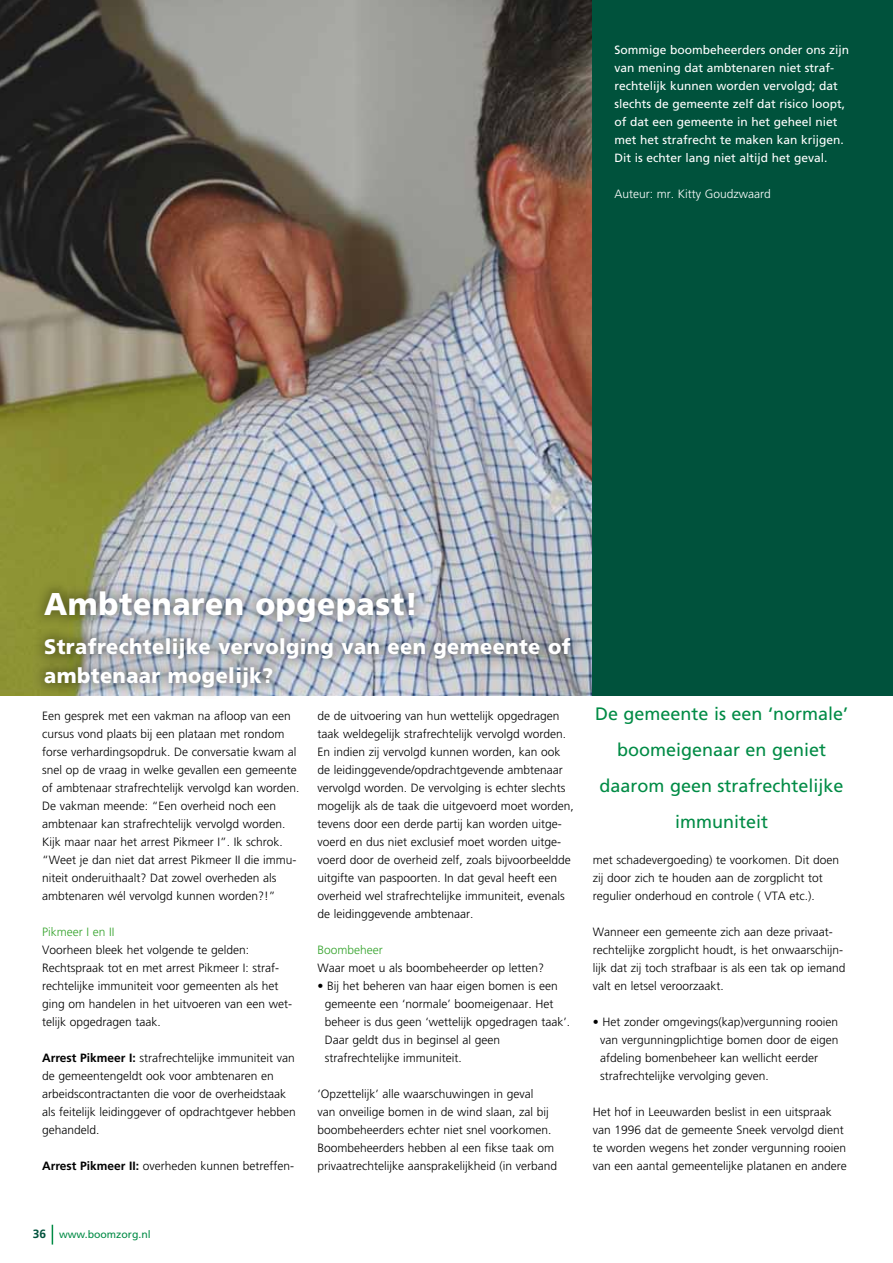
<style>
.page{position:relative;width:893px;height:1263px;background:#fff}
.page>*{position:absolute;margin:0;border:0;box-sizing:border-box;transform-origin:0 0}
.t1{font:900 31.5px "Frutiger";letter-spacing:.02em;color:#fff;scale:.95 1}
.t2{font:900 21px/28.5px "Frutiger";letter-spacing:.02em;color:#fff;scale:.95 1}
.t3{font:18px/36px "Frutiger";color:#008b45;text-align:center}
.t4{font:300 12px/18px "Frutiger";color:#000}
.t5{font:12px/18px "Frutiger";color:#fff}
.t6{font:300 12px "Frutiger";color:#fff}
.t7{font:300 12px "Frutiger";color:#35a32c}
.t8{font:10.5px "Frutiger";color:#008b45}
.s1{font-weight:700}
.s2{font-weight:700;font-size:12px;color:#00523c}
</style>
<div class="page">
<svg style="left:52px;top:1225px;width:1px;height:19px"></svg>
<img style="left:0;top:0;width:593px;height:695px">
<div style="left:593px;top:0;width:300px;height:695px;background:#00523c"></div>
<div style="left:31px;top:625px;width:553px;height:75px;background:#000;opacity:.3"></div>
<div style="left:32px;top:577px;width:396px;height:58px;background:#000;opacity:.3"></div>
<p class="t5" style="left:614px;top:41px;width:236px">Sommige boombeheerders onder ons zijn van mening dat ambtenaren niet straf&shy;rechtelijk kunnen worden vervolgd; dat slechts de gemeente zelf dat risico loopt, of dat een gemeente in het geheel niet met het strafrecht te maken kan krijgen.<br>Dit is echter lang niet altijd het geval.</p>
<p class="t6" style="left:614px;top:187px;width:158px">Auteur: mr. Kitty Goudzwaard</p>
<h1 class="t1" style="left:44px;top:585px;width:395px">Ambtenaren opgepast!</h1>
<h2 class="t2" style="left:44px;top:632px;width:556px">Strafrechtelijke vervolging van een gemeente of ambtenaar mogelijk?</h2>
<p class="t4" style="left:42px;top:707px;width:259px">Een gesprek met een vakman na afloop van een cursus vond plaats bij een plataan met rondom forse verhardingsopdruk. De conversatie kwam al snel op de vraag in welke gevallen een gemeente of ambtenaar strafrechtelijk vervolgd kan worden.<br>De vakman meende: “Een overheid noch een ambtenaar kan strafrechtelijk vervolgd worden.<br>Kijk maar naar het arrest Pikmeer I”. Ik schrok. “Weet je dan niet dat arrest Pikmeer II die immu&shy;niteit onderuithaalt? Dat zowel overheden als ambtenaren wél vervolgd kunnen worden?!”</p>
<p class="t7" style="left:42px;top:925px;width:74px">Pikmeer I en II</p>
<p class="t4" style="left:42px;top:941px;width:252px">Voorheen bleek het volgende te gelden:<br>Rechtspraak tot en met arrest Pikmeer I: straf&shy;rechtelijke immuniteit voor gemeenten als het ging om handelen in het uitvoeren van een wet&shy;telijk opgedragen taak.</p>
<p class="t4" style="left:42px;top:1049px;width:255px"><span class="s1">Arrest Pikmeer I:</span> strafrechtelijke immuniteit van de gemeentengeldt ook voor ambtenaren en arbeidscontractanten die voor de overheidstaak als feitelijk leidinggever of opdrachtgever hebben gehandeld.</p>
<p class="t4" style="left:42px;top:1157px;width:254px"><span class="s1">Arrest Pikmeer II:</span> overheden kunnen betreffen-</p>
<p class="t4" style="left:317px;top:707px;width:258px">de de uitvoering van hun wettelijk opgedragen taak weldegelijk strafrechtelijk vervolgd worden.<br>En indien zij vervolgd kunnen worden, kan ook de leidinggevende/opdrachtgevende ambtenaar vervolgd worden. De vervolging is echter slechts mogelijk als de taak die uitgevoerd moet worden, tevens door een derde partij kan worden uitge&shy;voerd en dus niet exclusief moet worden uitge&shy;voerd door de overheid zelf, zoals bijvoorbeeldde uitgifte van paspoorten. In dat geval heeft een overheid wel strafrechtelijke immuniteit, evenals de leidinggevende ambtenaar.</p>
<p class="t7" style="left:317px;top:943px;width:67px">Boombeheer</p>
<p class="t4" style="left:317px;top:959px;width:228px">Waar moet u als boombeheerder op letten?</p>
<p class="t4" style="left:325px;top:977px;width:247px;text-indent:-7px">• Bij het beheren van haar eigen bomen is een gemeente een ‘normale’ boomeigenaar. Het beheer is dus geen ‘wettelijk opgedragen taak’.<br>Daar geldt dus in beginsel al geen strafrechtelijke immuniteit.</p>
<p class="t4" style="left:317px;top:1085px;width:241px">‘Opzettelijk’ alle waarschuwingen in geval<br>van onveilige bomen in de wind slaan, zal bij boombeheerders echter niet snel voorkomen.<br>Boombeheerders hebben al een fikse taak om privaatrechtelijke aansprakelijkheid (in verband</p>
<h3 class="t3" style="left:595px;top:696px;width:255px">De gemeente is een ‘normale’ boomeigenaar en geniet daarom geen strafrechtelijke immuniteit</h3>
<p class="t4" style="left:593px;top:851px;width:248px">met schadevergoeding) te voorkomen. Dit doen zij door zich te houden aan de zorgplicht tot regulier onderhoud en controle ( VTA etc.).</p>
<p class="t4" style="left:593px;top:923px;width:254px">Wanneer een gemeente zich aan deze privaat&shy;rechtelijke zorgplicht houdt, is het onwaarschijn&shy;lijk dat zij toch strafbaar is als een tak op iemand valt en letsel veroorzaakt.</p>
<p class="t4" style="left:600px;top:1013px;width:240px;text-indent:-7px">• Het zonder omgevings(kap)vergunning rooien van vergunningplichtige bomen door de eigen afdeling bomenbeheer kan wellicht eerder strafrechtelijke vervolging geven.</p>
<p class="t4" style="left:593px;top:1103px;width:256px">Het hof in Leeuwarden beslist in een uitspraak van 1996 dat de gemeente Sneek vervolgd dient te worden wegens het zonder vergunning rooien van een aantal gemeentelijke platanen en andere</p>
<p class="t8" style="left:33px;top:1228px;width:119px"><span class="s2">36</span> www.boomzorg.nl</p>
</div>
